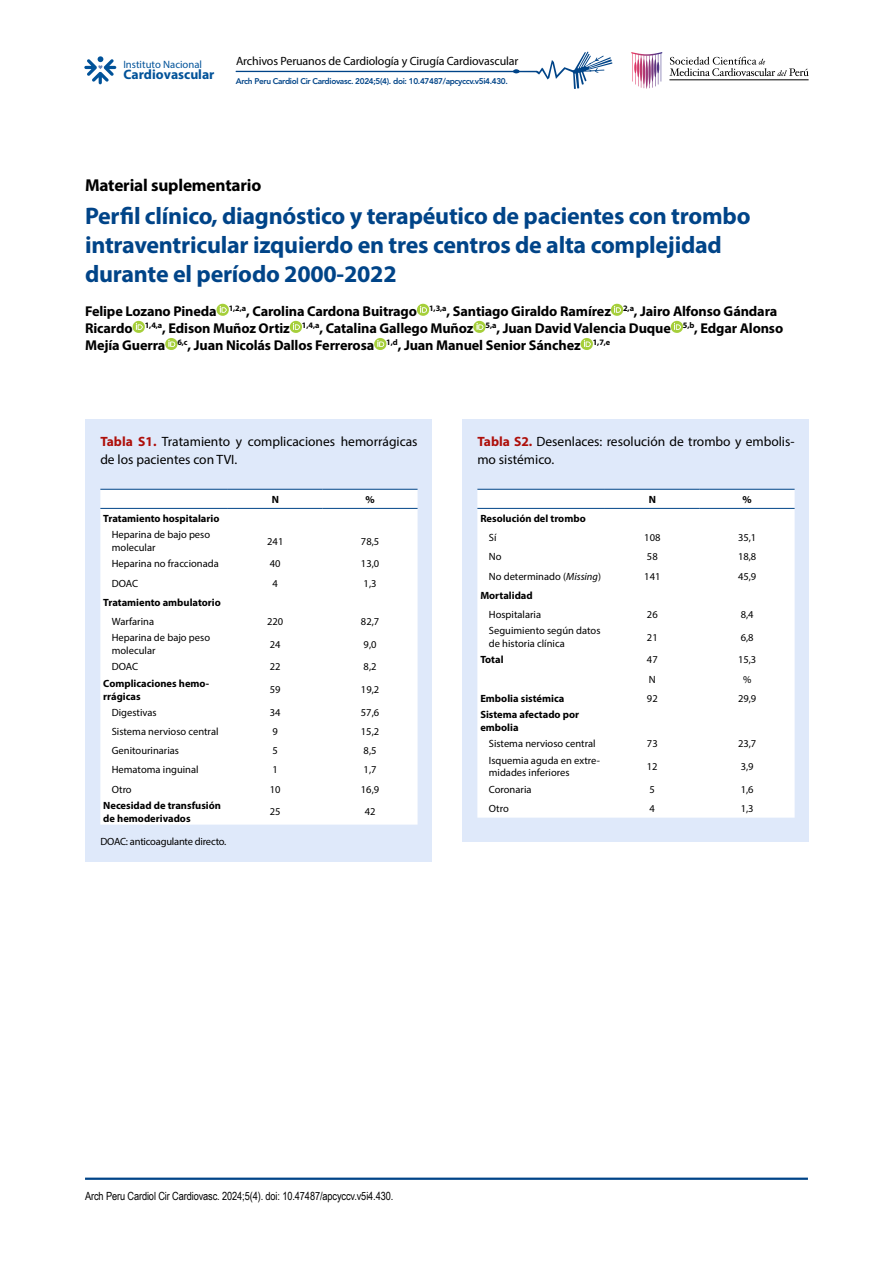
<style>
.page{position:relative;width:893px;height:1263px;background:#fff}
.page>*{position:absolute;margin:0;border:0;box-sizing:border-box;transform-origin:0 0}
.t1{font:700 24px/28.8px "Myriad Pro";letter-spacing:-.01em;color:#048}
.t2{font:700 17.25px "Myriad Pro";letter-spacing:-.01em;color:#000}
.t3{font:700 14.25px/17.1px "Myriad Pro";letter-spacing:-.01em;color:#000}
.t4{font:700 13.65px "Myriad Pro";color:#005299}
.t5{font:13.5px/18px "Myriad Pro";color:#000}
.t6{font:12px "Myriad Pro";letter-spacing:-.01em;color:#000}
.t7{font:11.25px "Arial Narrow";letter-spacing:-.01em;color:#000}
.t8{font:10.65px "Myriad Pro";color:#005299}
.t9{font:10.5px/12.6px "Myriad Pro";color:#000}
.t10{font:700 10.5px/12.6px "Myriad Pro";color:#000}
.t11{font:10.5px "Myriad Pro";letter-spacing:-.02em;color:#000}
.t12{font:800 8.25px "Avenir LT Std";letter-spacing:-.04em;color:#048}
.s1{font-weight:700;color:#ae0f0a}
.s2{font-style:italic}
</style>
<div class="page">
<hr style="left:85px;top:1177px;width:723px;height:3px;background:#048">
<svg style="left:235px;top:52px;width:377px;height:37px"></svg>
<svg style="left:669px;top:57px;width:140px;height:19px"></svg>
<hr style="left:669px;top:80px;width:140px;height:1px;background:#000">
<svg style="left:631px;top:52px;width:31px;height:37px"></svg>
<svg style="left:84px;top:56px;width:32px;height:28px"></svg>
<svg style="left:216px;top:304px;width:13px;height:12px"></svg>
<svg style="left:417px;top:304px;width:12px;height:12px"></svg>
<svg style="left:610px;top:304px;width:13px;height:12px"></svg>
<svg style="left:132px;top:321px;width:13px;height:12px"></svg>
<svg style="left:289px;top:321px;width:13px;height:12px"></svg>
<svg style="left:473px;top:321px;width:13px;height:12px"></svg>
<svg style="left:670px;top:321px;width:13px;height:12px"></svg>
<svg style="left:165px;top:338px;width:13px;height:12px"></svg>
<svg style="left:374px;top:338px;width:13px;height:12px"></svg>
<svg style="left:580px;top:338px;width:13px;height:12px"></svg>
<div style="left:85px;top:419px;width:347px;height:443px;background:#dfe9fa"></div>
<div style="left:100px;top:490px;width:318px;height:335px;background:#fff"></div>
<hr style="left:100px;top:489px;width:128px;height:1px;background:#048">
<hr style="left:228px;top:489px;width:95px;height:1px;background:#048">
<hr style="left:323px;top:489px;width:95px;height:1px;background:#048">
<hr style="left:100px;top:508px;width:128px;height:1px;background:#048">
<hr style="left:228px;top:508px;width:95px;height:1px;background:#048">
<hr style="left:323px;top:508px;width:95px;height:1px;background:#048">
<div style="left:462px;top:419px;width:347px;height:423px;background:#dfe9fa"></div>
<div style="left:477px;top:490px;width:318px;height:328px;background:#fff"></div>
<hr style="left:477px;top:489px;width:128px;height:1px;background:#048">
<hr style="left:605px;top:489px;width:95px;height:1px;background:#048">
<hr style="left:700px;top:489px;width:95px;height:1px;background:#048">
<hr style="left:477px;top:508px;width:128px;height:1px;background:#048">
<hr style="left:605px;top:508px;width:95px;height:1px;background:#048">
<hr style="left:700px;top:508px;width:95px;height:1px;background:#048">
<p class="t8" style="left:123px;top:58px;width:80px">Instituto Nacional</p>
<h3 class="t4" style="left:123px;top:65px;width:93px">Cardiovascular</h3>
<p class="t6" style="left:236px;top:54px;width:284px">Archivos Peruanos de Cardiología y Cirugía Cardiovascular</p>
<p class="t12" style="left:236px;top:76px;width:274px">Arch Peru Cardiol Cir Cardiovasc. 2024;5(4). doi: 10.47487/apcyccv.v5i4.430.</p>
<h2 class="t2" style="left:85px;top:174px;width:178px">Material suplementario</h2>
<h1 class="t1" style="left:85px;top:201px;width:667px">Perfil clínico, diagnóstico y terapéutico de pacientes con trombo intraventricular izquierdo en tres centros de alta complejidad durante el período 2000-2022</h1>
<p class="t3" style="left:85px;top:302px;width:700px">Felipe Lozano Pineda <sup>1,2,a</sup>, Carolina Cardona Buitrago <sup>1,3,a</sup>, Santiago Giraldo Ramírez <sup>2,a</sup>, Jairo Alfonso Gándara<br>Ricardo <sup>1,4,a</sup>, Edison Muñoz Ortiz <sup>1,4,a</sup>, Catalina Gallego Muñoz <sup>5,a</sup>, Juan David Valencia Duque <sup>5,b</sup>, Edgar Alonso<br>Mejía Guerra <sup>6,c</sup>, Juan Nicolás Dallos Ferrerosa <sup>1,d</sup>, Juan Manuel Senior Sánchez <sup>1,7,e</sup></p>
<p class="t5" style="left:100px;top:432px;width:319px"><span class="s1">Tabla S1.</span> Tratamiento y complicaciones hemorrágicas de los pacientes con TVI.</p>
<p class="t5" style="left:477px;top:432px;width:319px"><span class="s1">Tabla S2.</span> Desenlaces: resolución de trombo y embolis&shy;mo sistémico.</p>
<p class="t10" style="left:272px;top:493px;width:9px">N</p>
<p class="t10" style="left:366px;top:493px;width:11px">%</p>
<p class="t10" style="left:649px;top:493px;width:9px">N</p>
<p class="t10" style="left:743px;top:493px;width:11px">%</p>
<p class="t10" style="left:103px;top:512px;width:118px">Tratamiento hospitalario</p>
<p class="t9" style="left:112px;top:528px;width:100px">Heparina de bajo peso molecular</p>
<p class="t9" style="left:267px;top:535px;width:18px">241</p>
<p class="t9" style="left:361px;top:535px;width:20px">78,5</p>
<p class="t9" style="left:112px;top:557px;width:108px">Heparina no fraccionada</p>
<p class="t9" style="left:270px;top:557px;width:12px">40</p>
<p class="t9" style="left:361px;top:557px;width:20px">13,0</p>
<p class="t9" style="left:112px;top:577px;width:28px">DOAC</p>
<p class="t9" style="left:273px;top:577px;width:7px">4</p>
<p class="t9" style="left:364px;top:577px;width:14px">1,3</p>
<p class="t10" style="left:103px;top:595px;width:119px">Tratamiento ambulatorio</p>
<p class="t9" style="left:112px;top:615px;width:44px">Warfarina</p>
<p class="t9" style="left:267px;top:615px;width:18px">220</p>
<p class="t9" style="left:361px;top:615px;width:20px">82,7</p>
<p class="t9" style="left:112px;top:631px;width:100px">Heparina de bajo peso molecular</p>
<p class="t9" style="left:270px;top:638px;width:12px">24</p>
<p class="t9" style="left:364px;top:638px;width:14px">9,0</p>
<p class="t9" style="left:112px;top:660px;width:28px">DOAC</p>
<p class="t9" style="left:270px;top:660px;width:12px">22</p>
<p class="t9" style="left:364px;top:660px;width:14px">8,2</p>
<p class="t10" style="left:103px;top:677px;width:107px">Complicaciones hemo&shy;rrágicas</p>
<p class="t9" style="left:270px;top:683px;width:12px">59</p>
<p class="t9" style="left:361px;top:683px;width:20px">19,2</p>
<p class="t9" style="left:112px;top:706px;width:46px">Digestivas</p>
<p class="t9" style="left:270px;top:706px;width:12px">34</p>
<p class="t9" style="left:361px;top:706px;width:20px">57,6</p>
<p class="t9" style="left:112px;top:725px;width:108px">Sistema nervioso central</p>
<p class="t9" style="left:273px;top:725px;width:7px">9</p>
<p class="t9" style="left:361px;top:725px;width:20px">15,2</p>
<p class="t9" style="left:112px;top:744px;width:69px">Genitourinarias</p>
<p class="t9" style="left:273px;top:744px;width:7px">5</p>
<p class="t9" style="left:364px;top:744px;width:14px">8,5</p>
<p class="t9" style="left:112px;top:763px;width:88px">Hematoma inguinal</p>
<p class="t9" style="left:273px;top:763px;width:7px">1</p>
<p class="t9" style="left:364px;top:763px;width:14px">1,7</p>
<p class="t9" style="left:112px;top:782px;width:21px">Otro</p>
<p class="t9" style="left:270px;top:782px;width:12px">10</p>
<p class="t9" style="left:361px;top:782px;width:20px">16,9</p>
<p class="t10" style="left:103px;top:799px;width:119px">Necesidad de transfusión de hemoderivados</p>
<p class="t9" style="left:270px;top:805px;width:12px">25</p>
<p class="t9" style="left:365px;top:805px;width:12px">42</p>
<p class="t10" style="left:480px;top:512px;width:107px">Resolución del trombo</p>
<p class="t9" style="left:489px;top:531px;width:9px">Sí</p>
<p class="t9" style="left:644px;top:531px;width:18px">108</p>
<p class="t9" style="left:738px;top:531px;width:20px">35,1</p>
<p class="t9" style="left:489px;top:550px;width:14px">No</p>
<p class="t9" style="left:647px;top:550px;width:12px">58</p>
<p class="t9" style="left:738px;top:550px;width:20px">18,8</p>
<p class="t9" style="left:489px;top:570px;width:114px">No determinado (<span class="s2">Missing</span>)</p>
<p class="t9" style="left:644px;top:570px;width:18px">141</p>
<p class="t9" style="left:738px;top:570px;width:20px">45,9</p>
<p class="t10" style="left:480px;top:588px;width:54px">Mortalidad</p>
<p class="t9" style="left:489px;top:608px;width:54px">Hospitalaria</p>
<p class="t9" style="left:647px;top:608px;width:12px">26</p>
<p class="t9" style="left:741px;top:608px;width:14px">8,4</p>
<p class="t9" style="left:489px;top:624px;width:113px">Seguimiento según datos de historia clínica</p>
<p class="t9" style="left:647px;top:631px;width:12px">21</p>
<p class="t9" style="left:741px;top:631px;width:14px">6,8</p>
<p class="t10" style="left:480px;top:653px;width:25px">Total</p>
<p class="t9" style="left:647px;top:653px;width:12px">47</p>
<p class="t9" style="left:738px;top:653px;width:20px">15,3</p>
<p class="t9" style="left:649px;top:673px;width:8px">N</p>
<p class="t9" style="left:743px;top:673px;width:10px">%</p>
<p class="t10" style="left:480px;top:691px;width:85px">Embolia sistémica</p>
<p class="t9" style="left:647px;top:692px;width:12px">92</p>
<p class="t9" style="left:738px;top:692px;width:20px">29,9</p>
<p class="t10" style="left:480px;top:708px;width:100px">Sistema afectado por embolia</p>
<p class="t9" style="left:489px;top:737px;width:108px">Sistema nervioso central</p>
<p class="t9" style="left:647px;top:737px;width:12px">73</p>
<p class="t9" style="left:738px;top:737px;width:20px">23,7</p>
<p class="t9" style="left:489px;top:754px;width:113px">Isquemia aguda en extre&shy;midades inferiores</p>
<p class="t9" style="left:647px;top:760px;width:12px">12</p>
<p class="t9" style="left:741px;top:760px;width:14px">3,9</p>
<p class="t9" style="left:489px;top:783px;width:44px">Coronaria</p>
<p class="t9" style="left:650px;top:783px;width:7px">5</p>
<p class="t9" style="left:741px;top:783px;width:14px">1,6</p>
<p class="t9" style="left:489px;top:802px;width:21px">Otro</p>
<p class="t9" style="left:650px;top:802px;width:7px">4</p>
<p class="t9" style="left:741px;top:802px;width:14px">1,3</p>
<p class="t11" style="left:100px;top:835px;width:127px">DOAC: anticoagulante directo.</p>
<p class="t7" style="left:85px;top:1188px;width:310px">Arch Peru Cardiol Cir Cardiovasc. 2024;5(4). doi: 10.47487/apcyccv.v5i4.430.</p>
</div>
